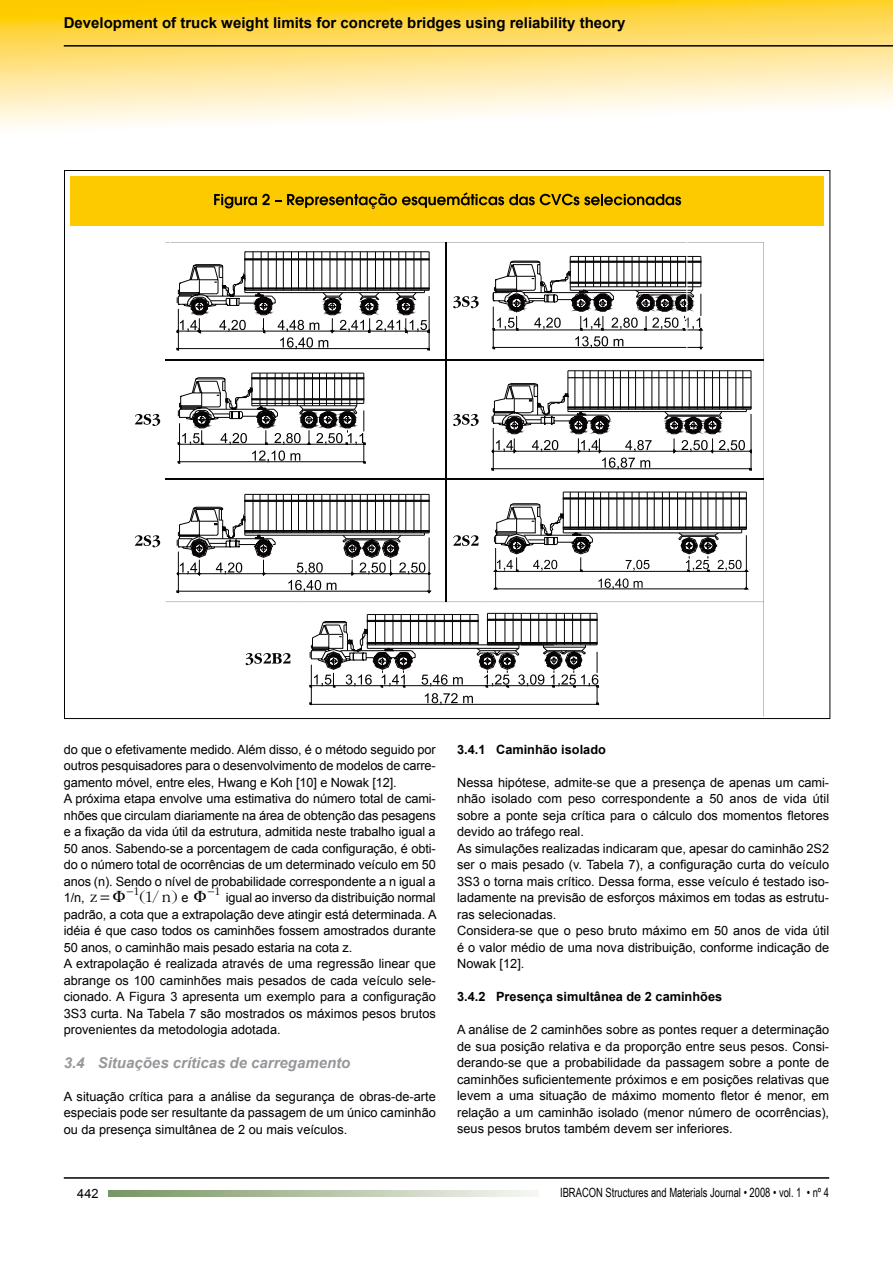
<style>
.page{position:relative;width:893px;height:1263px;background:#fff}
.page>*{position:absolute;margin:0;border:0;box-sizing:border-box;transform-origin:0 0}
.t1{font:300 16.5px "Garamond";color:#000}
.t2{font:700 15px "Arial";color:#000}
.t3{font:italic 700 15px "Arial";color:#97979b}
.t4{font:12.75px/16.5px "Arial";color:#000}
.t5{font:700 12.75px "Arial";color:#000}
.t6{font:12.75px "Arial Narrow";color:#000;scale:.9 1}
.t7{font:300 12px "Garamond";color:#000}
.s1{font-family:"Garamond";font-weight:300;font-size:16.5px}
</style>
<div class="page">
<svg style="left:0;top:0;width:893px;height:128px;background:#fee691"></svg>
<hr style="left:64px;top:1177px;width:765px;height:2px;background:#000">
<hr style="left:64px;top:45px;width:829px;height:2px;background:#000">
<svg style="left:108px;top:1190px;width:431px;height:6px;background:#b6c5aa"></svg>
<div style="left:71px;top:176px;width:753px;height:49px;background:#fdca00"></div>
<svg style="left:214px;top:194px;width:67px;height:14px"></svg>
<svg style="left:287px;top:192px;width:394px;height:17px"></svg>
<svg style="left:687px;top:256px;width:15px;height:93px"></svg>
<svg style="left:135px;top:242px;width:552px;height:303px"></svg>
<svg style="left:178px;top:373px;width:188px;height:91px"></svg>
<svg style="left:453px;top:414px;width:26px;height:12px"></svg>
<hr style="left:170px;top:241px;width:1px;height:293px;background:#fff">
<hr style="left:170px;top:534px;width:598px;height:1px;background:#fff">
<svg style="left:492px;top:370px;width:260px;height:101px"></svg>
<hr style="left:166px;top:359px;width:279px;height:1px;background:#060404">
<hr style="left:447px;top:359px;width:35px;height:1px;background:#060404">
<hr style="left:483px;top:359px;width:281px;height:1px;background:#060404">
<hr style="left:445px;top:360px;width:2px;height:118px;background:#060404">
<svg style="left:135px;top:535px;width:25px;height:12px"></svg>
<svg style="left:177px;top:494px;width:254px;height:99px"></svg>
<hr style="left:421px;top:494px;width:1px;height:39px;background:#060404">
<hr style="left:414px;top:494px;width:1px;height:39px;background:#060404">
<hr style="left:429px;top:494px;width:1px;height:39px;background:#060404">
<svg style="left:453px;top:535px;width:25px;height:11px"></svg>
<svg style="left:494px;top:492px;width:254px;height:97px"></svg>
<hr style="left:166px;top:478px;width:279px;height:1px;background:#060404">
<hr style="left:447px;top:478px;width:35px;height:1px;background:#060404">
<hr style="left:483px;top:478px;width:281px;height:1px;background:#060404">
<hr style="left:445px;top:479px;width:2px;height:123px;background:#060404">
<svg style="left:246px;top:653px;width:44px;height:12px"></svg>
<svg style="left:310px;top:613px;width:289px;height:92px"></svg>
<p class="t2" style="left:64px;top:13px;width:563px">Development of truck weight limits for concrete bridges using reliability theory</p>
<p class="t4" style="left:64px;top:741px;width:374px">do que o efetivamente medido. Além disso, é o método seguido por outros pesquisadores para o desenvolvimento de modelos de carre&shy;gamento móvel, entre eles, Hwang e Koh [10] e Nowak [12].<br>A próxima etapa envolve uma estimativa do número total de cami&shy;nhões que circulam diariamente na área de obtenção das pesagens e a fixação da vida útil da estrutura, admitida neste trabalho igual a 50 anos. Sabendo-se a porcentagem de cada configuração, é obti&shy;do o número total de ocorrências de um determinado veículo em 50 anos (n). Sendo o nível de probabilidade correspondente a n igual a 1/n, <span class="s1">z</span></p>
<p class="t7" style="left:208px;top:885px;width:14px">−1</p>
<p class="t4" style="left:64px;top:890px;width:374px;text-indent:162px">igual ao inverso da distribuição normal padrão, a cota que a extrapolação deve atingir está determinada. A idéia é que caso todos os caminhões fossem amostrados durante 50 anos, o caminhão mais pesado estaria na cota z.<br>A extrapolação é realizada através de uma regressão linear que abrange os 100 caminhões mais pesados de cada veículo sele&shy;cionado. A Figura 3 apresenta um exemplo para a configuração 3S3 curta. Na Tabela 7 são mostrados os máximos pesos brutos provenientes da metodologia adotada.</p>
<p class="t3" style="left:64px;top:1052px;width:288px">3.4 Situações críticas de carregamento</p>
<p class="t4" style="left:64px;top:1088px;width:374px;text-align:justify">A situação crítica para a análise da segurança de obras-de-arte especiais pode ser resultante da passagem de um único caminhão ou da presença simultânea de 2 ou mais veículos.</p>
<p class="t7" style="left:127px;top:885px;width:14px">−1</p>
<p class="t1" style="left:140px;top:888px;width:40px">(1/ n)</p>
<p class="t4" style="left:182px;top:890px;width:9px">e</p>
<p class="t5" style="left:457px;top:741px;width:150px">3.4.1 Caminhão isolado</p>
<p class="t4" style="left:457px;top:774px;width:374px">Nessa hipótese, admite-se que a presença de apenas um cami&shy;nhão isolado com peso correspondente a 50 anos de vida útil sobre a ponte seja crítica para o cálculo dos momentos fletores devido ao tráfego real.<br>As simulações realizadas indicaram que, apesar do caminhão 2S2 ser o mais pesado (v. Tabela 7), a configuração curta do veículo 3S3 o torna mais crítico. Dessa forma, esse veículo é testado iso&shy;ladamente na previsão de esforços máximos em todas as estrutu&shy;ras selecionadas.<br>Considera-se que o peso bruto máximo em 50 anos de vida útil é o valor médio de uma nova distribuição, conforme indicação de Nowak [12].</p>
<p class="t5" style="left:457px;top:988px;width:267px">3.4.2 Presença simultânea de 2 caminhões</p>
<p class="t4" style="left:457px;top:1022px;width:374px;text-align:justify">A análise de 2 caminhões sobre as pontes requer a determinação de sua posição relativa e da proporção entre seus pesos. Consi&shy;derando-se que a probabilidade da passagem sobre a ponte de caminhões suficientemente próximos e em posições relativas que levem a uma situação de máximo momento fletor é menor, em relação a um caminhão isolado (menor número de ocorrências), seus pesos brutos também devem ser inferiores.</p>
<p class="t4" style="left:77px;top:1185px;width:23px">442</p>
<p class="t6" style="left:560px;top:1183px;width:300px">IBRACON Structures and Materials Journal • 2008 • vol. 1 • nº 4</p>
</div>
